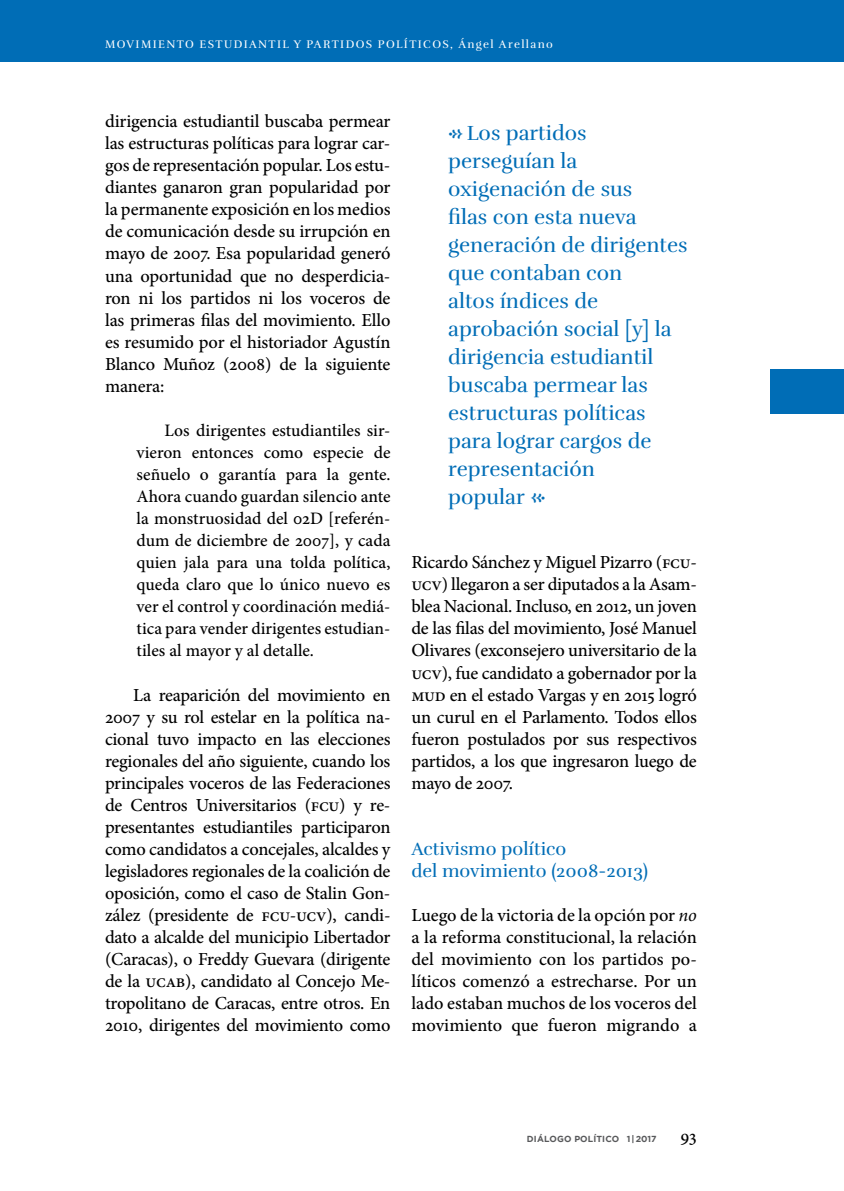
<style>
.page{position:relative;width:844px;height:1191px;background:#fff}
.page>*{position:absolute;margin:0;border:0;box-sizing:border-box;transform-origin:0 0}
.t1{font:21px/28px "Rufina";color:#006db6}
.t2{font:500 18.38px/22.1px "Minion Pro";letter-spacing:-.01em;color:#000;text-align:justify}
.t3{font:18.38px/22.1px "Rufina";color:#006db6}
.t4{font:500 17.5px/22.1px "Minion Pro";color:#000;text-align:justify}
.t5{font:11.38px "Rufina";letter-spacing:.12em;color:#fff}
.t6{font:700 8.75px "Gotham";letter-spacing:.015em;color:#58595b}
.s1{font-weight:400;font-style:italic}
</style>
<div class="page">
<div style="left:0;top:0;width:843px;height:62px;background:#006db6"></div>
<div style="left:770px;top:370px;width:73px;height:44px;background:#006db6"></div>
<p class="t5" style="left:105px;top:37px;width:22px">Movimiento</p>
<p class="t5" style="left:199px;top:37px;width:26px">estudiantil</p>
<p class="t5" style="left:294px;top:37px;width:22px">y partido</p>
<p class="t5" style="left:366px;top:37px;width:21px">s político</p>
<p class="t5" style="left:442px;top:37px;width:112px">s, Ángel Arellano</p>
<p class="t2" style="left:105px;top:110px;width:287px">dirigencia estudiantil buscaba permear las estructuras políticas para lograr car&shy;gos de representación popular. Los estu&shy;diantes ganaron gran popularidad por la permanente exposición en los medios de comunicación desde su irrupción en mayo de 2007. Esa popularidad generó una oportunidad que no desperdicia&shy;ron ni los partidos ni los voceros de las primeras filas del movimiento. Ello es resumido por el historiador Agustín Blanco Muñoz (2008) de la siguiente manera:</p>
<p class="t4" style="left:137px;top:419px;width:255px;text-indent:28px">Los dirigentes estudiantiles sir&shy;vieron entonces como especie de señuelo o garantía para la gente.<br>Ahora cuando guardan silencio ante la monstruosidad del 02D [referén&shy;dum de diciembre de 2007], y cada quien jala para una tolda política, queda claro que lo único nuevo es ver el control y coordinación mediá&shy;tica para vender dirigentes estudian&shy;tiles al mayor y al detalle.</p>
<p class="t2" style="left:105px;top:683px;width:287px;text-indent:28px">La reaparición del movimiento en 2007 y su rol estelar en la política na&shy;cional tuvo impacto en las elecciones regionales del año siguiente, cuando los principales voceros de las Federaciones de Centros Universitarios (fcu) y re&shy;presentantes estudiantiles participaron como candidatos a concejales, alcaldes y legisladores regionales de la coalición de oposición, como el caso de Stalin Gon&shy;zález (presidente de fcu-ucv), candi&shy;dato a alcalde del municipio Libertador (Caracas), o Freddy Guevara (dirigente de la ucab), candidato al Concejo Me&shy;tropolitano de Caracas, entre otros. En 2010, dirigentes del movimiento como</p>
<p class="t1" style="left:448px;top:120px;width:241px;text-indent:18px">Los partidos perseguían la oxigenación de sus<br>filas con esta nueva generación de dirigentes que contaban con<br>altos índices de aprobación social [y] la dirigencia estudiantil buscaba permear las estructuras políticas para lograr cargos de representación<br>popular</p>
<p class="t2" style="left:411px;top:551px;width:287px">Ricardo Sánchez y Miguel Pizarro (fcu&shy;ucv) llegaron a ser diputados a la Asam&shy;blea Nacional. Incluso, en 2012, un joven de las filas del movimiento, José Manuel Olivares (exconsejero universitario de la ucv), fue candidato a gobernador por la mud en el estado Vargas y en 2015 logró un curul en el Parlamento. Todos ellos fueron postulados por sus respectivos partidos, a los que ingresaron luego de mayo de 2007.</p>
<p class="t3" style="left:411px;top:838px;width:238px">Activismo político<br>del movimiento (2008-2013)</p>
<p class="t2" style="left:411px;top:904px;width:287px">Luego de la victoria de la opción por <span class="s1">no </span>a la reforma constitucional, la relación del movimiento con los partidos po&shy;líticos comenzó a estrecharse. Por un lado estaban muchos de los voceros del movimiento que fueron migrando a</p>
<p class="t6" style="left:527px;top:1133px;width:131px">DIÁLOGO POLÍTICO 1 |2017</p>
<p class="t2" style="left:680px;top:1124px;width:18px">93</p>
</div>
